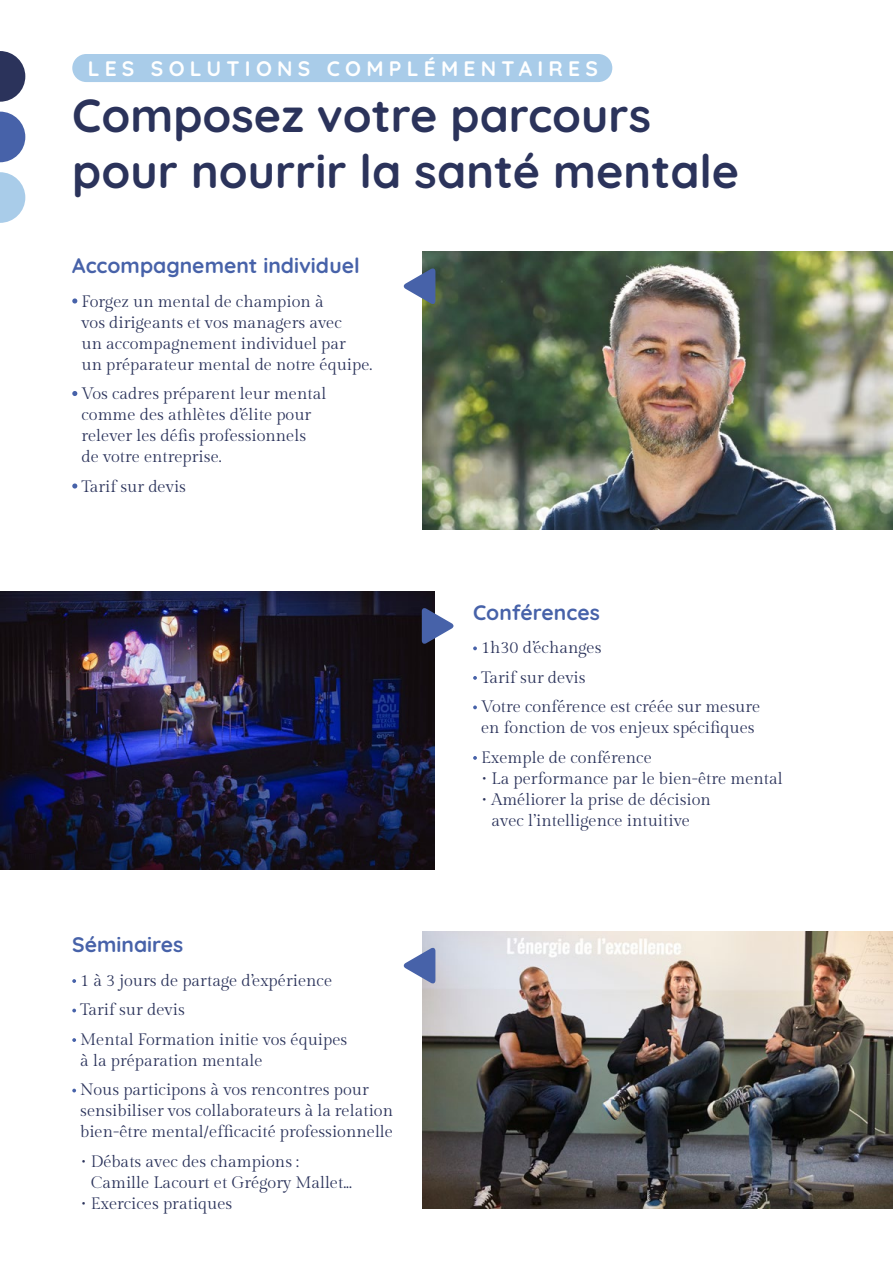
<style>
.page{position:relative;width:893px;height:1263px;background:#fff}
.page>*{position:absolute;margin:0;border:0;box-sizing:border-box;transform-origin:0 0}
.t1{font:700 46.5px/55.8px "Quicksand";color:#2b335b}
.t2{font:700 21px "Quicksand";color:#4762a9}
.t3{font:700 21px "Quicksand";letter-spacing:.25em;color:#fff}
.t4{font:16.5px/21px "Gilda Display";color:#2b335b}
</style>
<div class="page">
<svg style="left:0;top:51px;width:25px;height:51px"></svg>
<svg style="left:0;top:112px;width:25px;height:50px"></svg>
<svg style="left:0;top:172px;width:25px;height:51px"></svg>
<svg style="left:72px;top:979px;width:4px;height:4px"></svg>
<svg style="left:72px;top:1009px;width:4px;height:3px"></svg>
<svg style="left:72px;top:1038px;width:4px;height:4px"></svg>
<svg style="left:72px;top:1089px;width:4px;height:3px"></svg>
<div style="left:72px;top:54px;width:540px;height:28px;background:#a9cce9;border-radius:14px"></div>
<img style="left:422px;top:931px;width:471px;height:278px">
<img style="left:422px;top:252px;width:471px;height:278px">
<svg style="left:403px;top:268px;width:32px;height:37px"></svg>
<svg style="left:403px;top:947px;width:32px;height:37px"></svg>
<svg style="left:473px;top:646px;width:4px;height:4px"></svg>
<svg style="left:473px;top:676px;width:4px;height:4px"></svg>
<svg style="left:473px;top:705px;width:4px;height:4px"></svg>
<svg style="left:473px;top:756px;width:4px;height:4px"></svg>
<img style="left:0;top:591px;width:434px;height:278px">
<svg style="left:422px;top:607px;width:32px;height:38px"></svg>
<svg style="left:72px;top:298px;width:5px;height:5px"></svg>
<svg style="left:72px;top:391px;width:5px;height:5px"></svg>
<svg style="left:72px;top:483px;width:5px;height:6px"></svg>
<p class="t3" style="left:88px;top:52px;width:512px">LES SOLUTIONS COMPLÉMENTAIRES</p>
<h1 class="t1" style="left:72px;top:83px;width:668px">Composez votre parcours pour nourrir la santé mentale</h1>
<p class="t2" style="left:72px;top:249px;width:289px">Accompagnement individuel</p>
<p class="t4" style="left:81px;top:290px;width:292px">Forgez un mental de champion à<br>vos dirigeants et vos managers avec<br>un accompagnement individuel par<br>un préparateur mental de notre équipe.</p>
<p class="t4" style="left:81px;top:383px;width:246px">Vos cadres préparent leur mental comme des athlètes d’élite pour relever les défis professionnels de votre entreprise.</p>
<p class="t4" style="left:81px;top:475px;width:106px">Tarif sur devis</p>
<p class="t2" style="left:72px;top:928px;width:113px">Séminaires</p>
<p class="t4" style="left:80px;top:965px;width:269px;line-height:29.5px">1 à 3 jours de partage d’expérience<br>Tarif sur devis<br>Mental Formation initie vos équipes</p>
<p class="t4" style="left:80px;top:1045px;width:290px;line-height:29.5px">à la préparation mentale<br>Nous participons à vos rencontres pour</p>
<p class="t4" style="left:80px;top:1100px;width:314px">sensibiliser vos collaborateurs à la relation bien-être mental/efficacité professionnelle</p>
<p class="t4" style="left:91px;top:1151px;width:263px;text-indent:-10px">• Débats avec des champions :<br>Camille Lacourt et Grégory Mallet...</p>
<p class="t4" style="left:81px;top:1193px;width:153px">• Exercices pratiques</p>
<p class="t2" style="left:473px;top:596px;width:128px">Conférences</p>
<p class="t4" style="left:481px;top:633px;width:281px;line-height:29.5px">1h30 d’échanges<br>Tarif sur devis<br>Votre conférence est créée sur mesure</p>
<p class="t4" style="left:481px;top:713px;width:275px;line-height:29.5px">en fonction de vos enjeux spécifiques<br>Exemple de conférence</p>
<p class="t4" style="left:482px;top:767px;width:303px">• La performance par le bien-être mental</p>
<p class="t4" style="left:492px;top:788px;width:221px;text-indent:-10px">• Améliorer la prise de décision avec l’intelligence intuitive</p>
</div>
